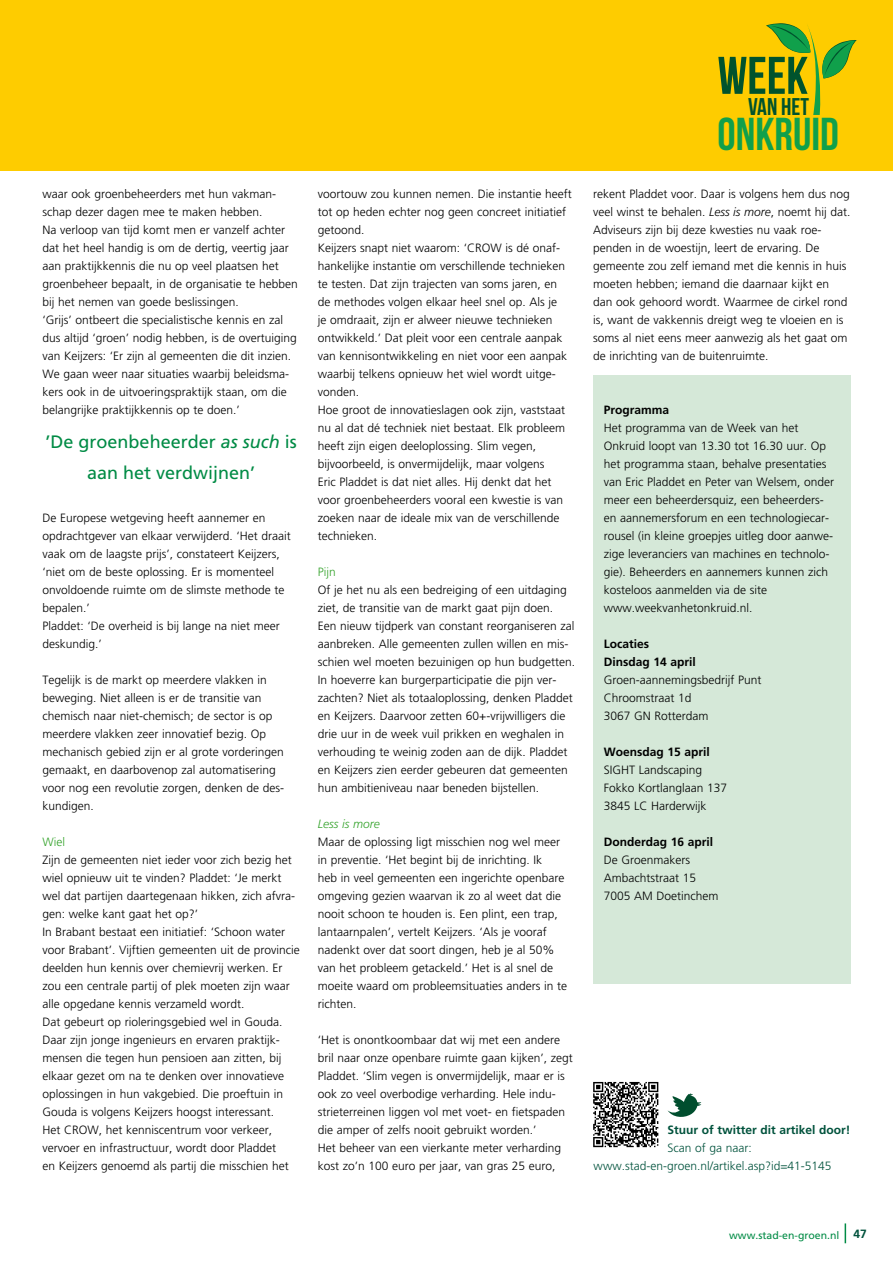
<style>
.page{position:relative;width:893px;height:1263px;background:#fff}
.page>*{position:absolute;margin:0;border:0;box-sizing:border-box;transform-origin:0 0}
.t1{font:52.8px "Bebas Neue";color:#00532d}
.t2{font:46.05px "Bebas Neue";color:#10a04b}
.t3{font:24.15px "Bebas Neue";color:#00532d}
.t4{font:18px/31.5px "Frutiger";color:#008b45;text-align:center}
.t5{font:300 12px/18px "Frutiger";color:#000}
.t6{font:700 12px/18px "Frutiger";color:#000}
.t7{font:300 12px/18px "Frutiger";color:#00523c;text-align:center}
.t8{font:700 12px "Frutiger";color:#00523c}
.t9{font:italic 300 12px "Frutiger";color:#35a32c}
.t10{font:300 12px "Frutiger";color:#35a32c}
.t11{font:10.5px "Frutiger";color:#008b45}
.s1{font-style:italic}
.s2{font-weight:700;font-size:12px;color:#00523c}
</style>
<div class="page">
<svg style="left:845px;top:1223px;width:1px;height:20px"></svg>
<div style="left:593px;top:375px;width:257px;height:609px;background:#d5e8d8"></div>
<div style="left:0;top:0;width:893px;height:171px;background:#fecc00"></div>
<svg style="left:766px;top:23px;width:91px;height:92px"></svg>
<svg style="left:593px;top:1082px;width:65px;height:65px"></svg>
<svg style="left:667px;top:1093px;width:34px;height:24px"></svg>
<p class="t5" style="left:43px;top:185px;width:257px">waar ook groenbeheerders met hun vakman&shy;schap dezer dagen mee te maken hebben.<br>Na verloop van tijd komt men er vanzelf achter dat het heel handig is om de dertig, veertig jaar aan praktijkkennis die nu op veel plaatsen het groenbeheer bepaalt, in de organisatie te hebben bij het nemen van goede beslissingen.<br>‘Grijs’ ontbeert die specialistische kennis en zal dus altijd ‘groen’ nodig hebben, is de overtuiging van Keijzers: ‘Er zijn al gemeenten die dit inzien.<br>We gaan weer naar situaties waarbij beleidsma&shy;kers ook in de uitvoeringspraktijk staan, om die belangrijke praktijkkennis op te doen.’</p>
<h3 class="t4" style="left:46px;top:426px;width:253px">’De groenbeheerder <span class="s1">as such</span> is aan het verdwijnen’</h3>
<p class="t5" style="left:43px;top:509px;width:250px">De Europese wetgeving heeft aannemer en opdrachtgever van elkaar verwijderd. ‘Het draait vaak om de laagste prijs’, constateert Keijzers, ‘niet om de beste oplossing. Er is momenteel onvoldoende ruimte om de slimste methode te bepalen.’<br>Pladdet: ‘De overheid is bij lange na niet meer deskundig.’</p>
<p class="t5" style="left:43px;top:671px;width:243px">Tegelijk is de markt op meerdere vlakken in beweging. Niet alleen is er de transitie van chemisch naar niet-chemisch; de sector is op meerdere vlakken zeer innovatief bezig. Op mechanisch gebied zijn er al grote vorderingen gemaakt, en daarbovenop zal automatisering voor nog een revolutie zorgen, denken de des&shy;kundigen.</p>
<p class="t10" style="left:43px;top:835px;width:24px">Wiel</p>
<p class="t5" style="left:43px;top:851px;width:259px">Zijn de gemeenten niet ieder voor zich bezig het wiel opnieuw uit te vinden? Pladdet: ‘Je merkt wel dat partijen daartegenaan hikken, zich afvra&shy;gen: welke kant gaat het op?’<br>In Brabant bestaat een initiatief: ‘Schoon water voor Brabant’. Vijftien gemeenten uit de provincie deelden hun kennis over chemievrij werken. Er zou een centrale partij of plek moeten zijn waar alle opgedane kennis verzameld wordt.<br>Dat gebeurt op rioleringsgebied wel in Gouda.<br>Daar zijn jonge ingenieurs en ervaren praktijk&shy;mensen die tegen hun pensioen aan zitten, bij elkaar gezet om na te denken over innovatieve oplossingen in hun vakgebied. Die proeftuin in Gouda is volgens Keijzers hoogst interessant.<br>Het CROW, het kenniscentrum voor verkeer, vervoer en infrastructuur, wordt door Pladdet<br>en Keijzers genoemd als partij die misschien het</p>
<p class="t5" style="left:318px;top:185px;width:256px">voortouw zou kunnen nemen. Die instantie heeft tot op heden echter nog geen concreet initiatief getoond.<br>Keijzers snapt niet waarom: ‘CROW is dé onaf&shy;hankelijke instantie om verschillende technieken te testen. Dat zijn trajecten van soms jaren, en de methodes volgen elkaar heel snel op. Als je<br>je omdraait, zijn er alweer nieuwe technieken ontwikkeld.’ Dat pleit voor een centrale aanpak van kennisontwikkeling en niet voor een aanpak waarbij telkens opnieuw het wiel wordt uitge&shy;vonden.<br>Hoe groot de innovatieslagen ook zijn, vaststaat nu al dat dé techniek niet bestaat. Elk probleem heeft zijn eigen deeloplossing. Slim vegen, bijvoorbeeld, is onvermijdelijk, maar volgens<br>Eric Pladdet is dat niet alles. Hij denkt dat het voor groenbeheerders vooral een kwestie is van zoeken naar de ideale mix van de verschillende technieken.</p>
<p class="t10" style="left:318px;top:565px;width:19px">Pijn</p>
<p class="t5" style="left:318px;top:581px;width:259px">Of je het nu als een bedreiging of een uitdaging ziet, de transitie van de markt gaat pijn doen.<br>Een nieuw tijdperk van constant reorganiseren zal aanbreken. Alle gemeenten zullen willen en mis&shy;schien wel moeten bezuinigen op hun budgetten.<br>In hoeverre kan burgerparticipatie die pijn ver&shy;zachten? Niet als totaaloplossing, denken Pladdet en Keijzers. Daarvoor zetten 60+-vrijwilligers die drie uur in de week vuil prikken en weghalen in verhouding te weinig zoden aan de dijk. Pladdet en Keijzers zien eerder gebeuren dat gemeenten hun ambitieniveau naar beneden bijstellen.</p>
<p class="t9" style="left:318px;top:817px;width:64px">Less is more</p>
<p class="t5" style="left:318px;top:833px;width:251px">Maar de oplossing ligt misschien nog wel meer in preventie. ‘Het begint bij de inrichting. Ik<br>heb in veel gemeenten een ingerichte openbare omgeving gezien waarvan ik zo al weet dat die nooit schoon te houden is. Een plint, een trap, lantaarnpalen’, vertelt Keijzers. ‘Als je vooraf nadenkt over dat soort dingen, heb je al 50% van het probleem getackeld.’ Het is al snel de moeite waard om probleemsituaties anders in te richten.</p>
<p class="t5" style="left:318px;top:1031px;width:257px">‘Het is onontkoombaar dat wij met een andere bril naar onze openbare ruimte gaan kijken’, zegt Pladdet. ‘Slim vegen is onvermijdelijk, maar er is ook zo veel overbodige verharding. Hele indu&shy;strieterreinen liggen vol met voet- en fietspaden die amper of zelfs nooit gebruikt worden.’<br>Het beheer van een vierkante meter verharding kost zo’n 100 euro per jaar, van gras 25 euro,</p>
<h1 class="t1" style="left:717px;top:47px;width:92px">WEEK</h1>
<h3 class="t3" style="left:748px;top:93px;width:62px">VAN HET</h3>
<h2 class="t2" style="left:717px;top:109px;width:123px">ONKRUID</h2>
<p class="t5" style="left:593px;top:185px;width:259px">rekent Pladdet voor. Daar is volgens hem dus nog veel winst te behalen. <span class="s1">Less is more</span>, noemt hij dat.<br>Adviseurs zijn bij deze kwesties nu vaak roe&shy;penden in de woestijn, leert de ervaring. De gemeente zou zelf iemand met die kennis in huis moeten hebben; iemand die daarnaar kijkt en dan ook gehoord wordt. Waarmee de cirkel rond is, want de vakkennis dreigt weg te vloeien en is soms al niet eens meer aanwezig als het gaat om de inrichting van de buitenruimte.</p>
<p class="t6" style="left:604px;top:401px;width:67px">Programma</p>
<p class="t5" style="left:604px;top:419px;width:232px">Het programma van de Week van het Onkruid loopt van 13.30 tot 16.30 uur. Op het programma staan, behalve presentaties van Eric Pladdet en Peter van Welsem, onder meer een beheerdersquiz, een beheerders&shy;en aannemersforum en een technologiecar&shy;rousel (in kleine groepjes uitleg door aanwe&shy;zige leveranciers van machines en technolo&shy;gie). Beheerders en aannemers kunnen zich kosteloos aanmelden via de site www.weekvanhetonkruid.nl.</p>
<p class="t6" style="left:604px;top:635px;width:94px">Locaties<br>Dinsdag 14 april</p>
<p class="t5" style="left:604px;top:671px;width:159px">Groen-aannemingsbedrijf Punt<br>Chroomstraat 1d<br>3067 GN Rotterdam</p>
<p class="t6" style="left:604px;top:743px;width:108px">Woensdag 15 april</p>
<p class="t5" style="left:604px;top:761px;width:125px">SIGHT Landscaping<br>Fokko Kortlanglaan 137<br>3845 LC Harderwijk</p>
<p class="t6" style="left:604px;top:833px;width:111px">Donderdag 16 april</p>
<p class="t5" style="left:604px;top:851px;width:116px">De Groenmakers<br>Ambachtstraat 15<br>7005 AM Doetinchem</p>
<p class="t8" style="left:667px;top:1123px;width:185px">Stuur of twitter dit artikel door!</p>
<p class="t7" style="left:594px;top:1139px;width:239px">Scan of ga naar: www.stad-en-groen.nl/artikel.asp?id=41-5145</p>
<p class="t11" style="left:729px;top:1229px;width:139px">www.stad-en-groen.nl <span class="s2">47</span></p>
</div>
